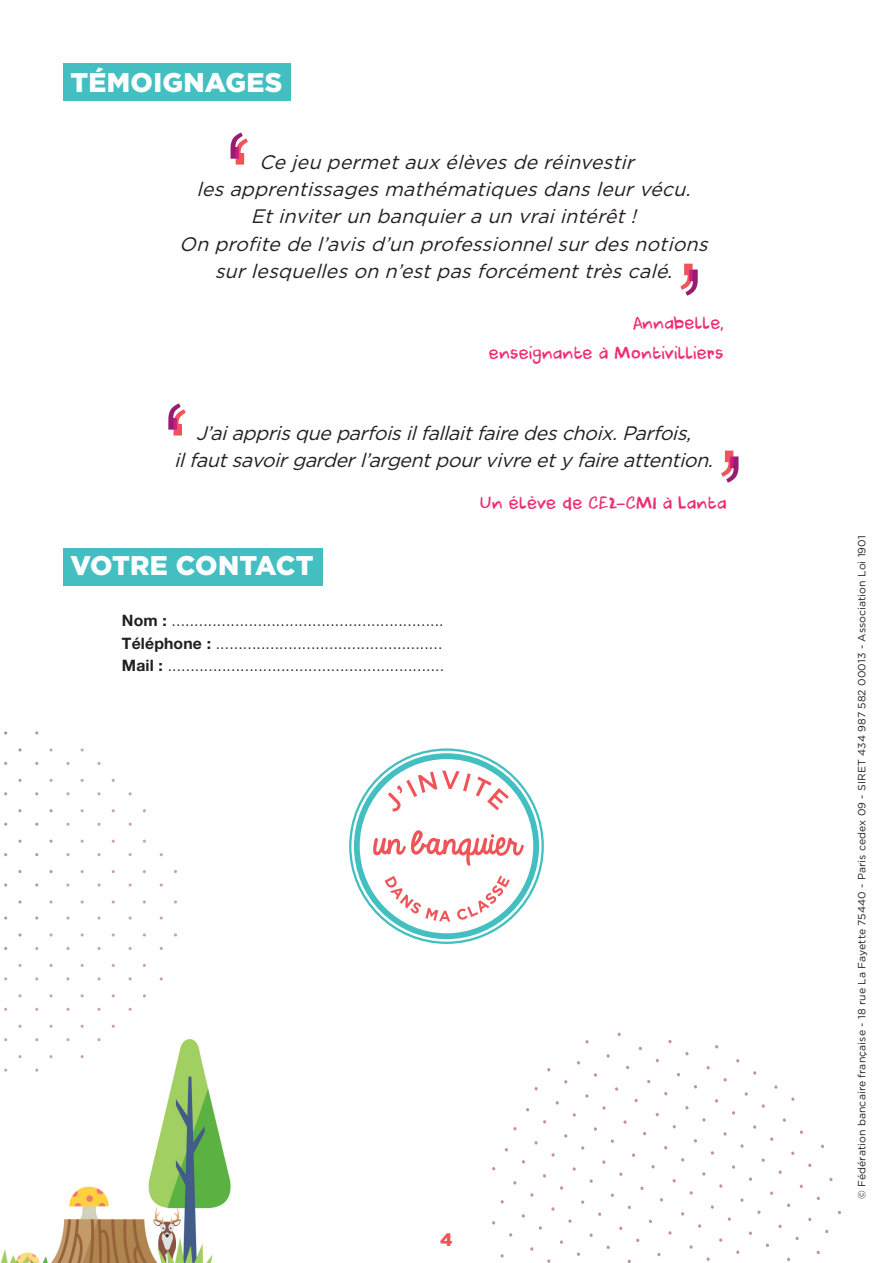
<style>
.page{position:relative;width:893px;height:1263px;background:#fff}
.page>*{position:absolute;margin:0;border:0;box-sizing:border-box;transform-origin:0 0}
.t1{font:900 27px "Gotham";letter-spacing:.01em;color:#fff}
.t2{font:italic 19.5px/27px "Gotham";color:#231f20;text-align:center}
.t3{font:900 18px "Gotham";color:#f05458}
.t4{font:16.5px/30px "DK Cool Crayon";letter-spacing:.01em;color:#ee2972;text-align:right}
.t5{font:300 15.75px/22.5px "Helvetica Neue";color:#231f20;text-align:justify}
.t6{font:10.5px "Gotham";letter-spacing:.01em;color:#231f20}
.s1{font-weight:700}
</style>
<div class="page">
<img style="left:0;top:1039px;width:231px;height:224px">
<svg style="left:49px;top:870px;width:4px;height:3px"></svg>
<svg style="left:97px;top:762px;width:4px;height:3px"></svg>
<svg style="left:97px;top:883px;width:4px;height:4px"></svg>
<svg style="left:49px;top:964px;width:4px;height:3px"></svg>
<svg style="left:49px;top:1055px;width:4px;height:3px"></svg>
<svg style="left:97px;top:916px;width:4px;height:4px"></svg>
<svg style="left:97px;top:947px;width:4px;height:3px"></svg>
<svg style="left:4px;top:1068px;width:3px;height:4px"></svg>
<svg style="left:35px;top:1068px;width:3px;height:4px"></svg>
<div style="left:63px;top:64px;width:228px;height:37px;background:#43bfc1"></div>
<div style="left:63px;top:548px;width:260px;height:37px;background:#43bfc1"></div>
<svg style="left:791px;top:1097px;width:4px;height:4px"></svg>
<svg style="left:808px;top:1163px;width:4px;height:4px"></svg>
<svg style="left:761px;top:1104px;width:4px;height:4px"></svg>
<svg style="left:770px;top:1137px;width:3px;height:4px"></svg>
<svg style="left:778px;top:1170px;width:4px;height:4px"></svg>
<svg style="left:795px;top:1237px;width:4px;height:3px"></svg>
<svg style="left:740px;top:1144px;width:4px;height:4px"></svg>
<svg style="left:749px;top:1177px;width:3px;height:4px"></svg>
<svg style="left:757px;top:1210px;width:4px;height:4px"></svg>
<svg style="left:685px;top:1052px;width:4px;height:3px"></svg>
<svg style="left:719px;top:1184px;width:4px;height:4px"></svg>
<svg style="left:698px;top:1224px;width:3px;height:4px"></svg>
<svg style="left:706px;top:1257px;width:4px;height:4px"></svg>
<svg style="left:634px;top:1099px;width:4px;height:3px"></svg>
<svg style="left:651px;top:1165px;width:4px;height:3px"></svg>
<svg style="left:829px;top:1178px;width:4px;height:3px"></svg>
<svg style="left:774px;top:1085px;width:4px;height:4px"></svg>
<svg style="left:791px;top:1151px;width:4px;height:4px"></svg>
<svg style="left:799px;top:1184px;width:4px;height:4px"></svg>
<svg style="left:744px;top:1092px;width:4px;height:4px"></svg>
<svg style="left:753px;top:1125px;width:3px;height:4px"></svg>
<svg style="left:761px;top:1158px;width:4px;height:4px"></svg>
<svg style="left:770px;top:1191px;width:3px;height:4px"></svg>
<svg style="left:778px;top:1224px;width:4px;height:4px"></svg>
<svg style="left:732px;top:1165px;width:3px;height:4px"></svg>
<svg style="left:740px;top:1198px;width:4px;height:4px"></svg>
<svg style="left:668px;top:1040px;width:4px;height:3px"></svg>
<svg style="left:710px;top:1205px;width:4px;height:4px"></svg>
<svg style="left:719px;top:1238px;width:3px;height:4px"></svg>
<svg style="left:689px;top:1245px;width:4px;height:4px"></svg>
<svg style="left:594px;top:1073px;width:3px;height:4px"></svg>
<svg style="left:602px;top:1106px;width:4px;height:4px"></svg>
<svg style="left:619px;top:1172px;width:4px;height:4px"></svg>
<svg style="left:581px;top:1146px;width:3px;height:4px"></svg>
<svg style="left:589px;top:1179px;width:4px;height:4px"></svg>
<svg style="left:598px;top:1212px;width:3px;height:4px"></svg>
<svg style="left:606px;top:1245px;width:4px;height:4px"></svg>
<svg style="left:560px;top:1186px;width:3px;height:4px"></svg>
<svg style="left:568px;top:1219px;width:4px;height:4px"></svg>
<svg style="left:539px;top:1226px;width:3px;height:4px"></svg>
<svg style="left:547px;top:1259px;width:4px;height:4px"></svg>
<svg style="left:606px;top:1054px;width:4px;height:4px"></svg>
<svg style="left:615px;top:1087px;width:3px;height:4px"></svg>
<svg style="left:623px;top:1120px;width:4px;height:4px"></svg>
<svg style="left:640px;top:1186px;width:4px;height:4px"></svg>
<svg style="left:657px;top:1253px;width:4px;height:3px"></svg>
<svg style="left:585px;top:1094px;width:4px;height:4px"></svg>
<svg style="left:594px;top:1127px;width:3px;height:4px"></svg>
<svg style="left:602px;top:1160px;width:4px;height:4px"></svg>
<svg style="left:572px;top:1167px;width:4px;height:4px"></svg>
<svg style="left:581px;top:1200px;width:3px;height:4px"></svg>
<svg style="left:589px;top:1233px;width:4px;height:4px"></svg>
<svg style="left:551px;top:1207px;width:4px;height:4px"></svg>
<svg style="left:560px;top:1240px;width:3px;height:4px"></svg>
<svg style="left:530px;top:1247px;width:4px;height:4px"></svg>
<svg style="left:349px;top:748px;width:195px;height:196px"></svg>
<svg style="left:230px;top:133px;width:18px;height:32px"></svg>
<svg style="left:168px;top:403px;width:18px;height:32px"></svg>
<svg style="left:680px;top:264px;width:18px;height:32px"></svg>
<svg style="left:721px;top:451px;width:17px;height:32px"></svg>
<h1 class="t1" style="left:71px;top:64px;width:213px">TÉMOIGNAGES</h1>
<p class="t2" style="left:179px;top:149px;width:536px">Ce jeu permetauxélèvesde réinvestir lesapprentissagesmathématiquesdansleurvécu.<br>Etinviterun banquieraun vraiintérêt!<br>On profite de l’avisd’un professionnelsurdesnotions surlesquelleson n’estpasforcémenttrèscalé.</p>
<p class="t4" style="left:489px;top:308px;width:236px">Annabelle,<br>enseignante à Montivilliers</p>
<p class="t2" style="left:174px;top:419px;width:546px">J’aiapprisqueparfoisilfallaitfairedeschoix.Parfois, ilfautsavoirgarderl’argentpourvivreetyfaireattention.</p>
<h1 class="t1" style="left:71px;top:547px;width:244px">VOTRE CONTACT</h1>
<p class="t5" style="left:122px;top:609px;width:324px"><span class="s1">Nom :</span> ............................................................<br><span class="s1">Téléphone :</span> ..................................................<br><span class="s1">Mail :</span> .............................................................</p>
<p class="t4" style="left:480px;top:489px;width:248px">Un élève de CE2-CM1 à Lanta</p>
<p class="t3" style="left:440px;top:1227px;width:14px">4</p>
<p class="t6" style="left:855px;top:1199px;width:665px;rotate:-90deg">© Fédération bancaire française - 18 rue La Fayette 75440 - Paris cedex 09 - SIRET 434 987 582 00013 - Association Loi 1901</p>
</div>
